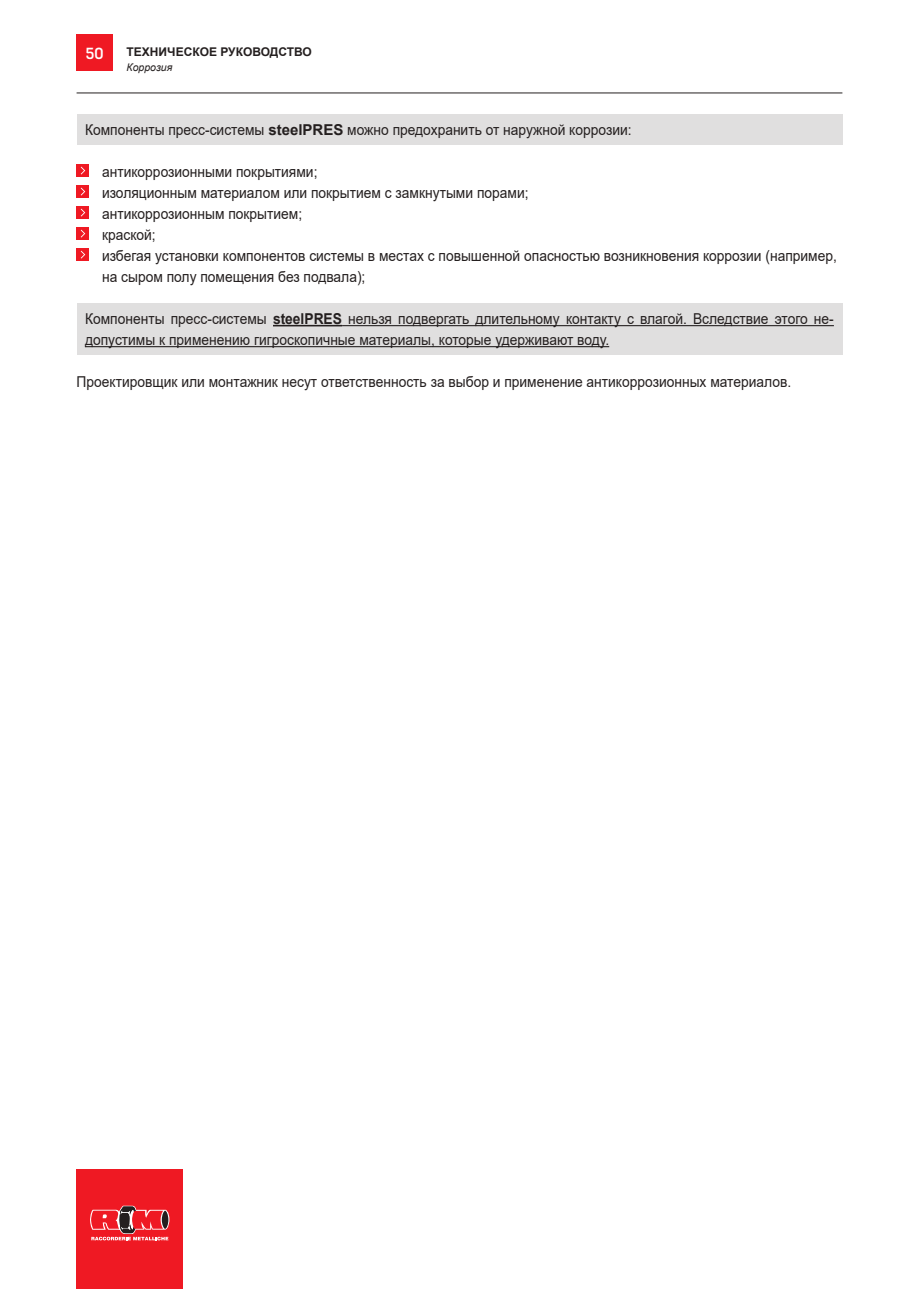
<style>
.page{position:relative;width:919px;height:1289px;background:#fff}
.page>*{position:absolute;margin:0;border:0;box-sizing:border-box;transform-origin:0 0}
.t1{font:15px/21px "Arial";color:#241f1f;scale:.92 1}
.t2{font:500 15px "Heron Sans";color:#fff}
.t3{font:700 12px "Arial";color:#241f1f}
.t4{font:italic 10.5px "Arial";color:#241f1f}
.s1{font-weight:700}
</style>
<div class="page">
<hr style="left:77px;top:93px;width:765px;height:1px;background:#241f1f">
<div style="left:77px;top:1169px;width:106px;height:119px;background:#ef1923"></div>
<svg style="left:90px;top:1205px;width:79px;height:35px"></svg>
<div style="left:77px;top:35px;width:36px;height:36px;background:#ef1923"></div>
<div style="left:77px;top:164px;width:12px;height:13px;background:#ef1923"></div>
<svg style="left:81px;top:167px;width:4px;height:7px"></svg>
<div style="left:77px;top:185px;width:12px;height:13px;background:#ef1923"></div>
<svg style="left:81px;top:188px;width:4px;height:7px"></svg>
<div style="left:77px;top:206px;width:12px;height:13px;background:#ef1923"></div>
<svg style="left:81px;top:209px;width:4px;height:7px"></svg>
<div style="left:77px;top:227px;width:12px;height:13px;background:#ef1923"></div>
<svg style="left:81px;top:230px;width:4px;height:7px"></svg>
<div style="left:77px;top:248px;width:12px;height:13px;background:#ef1923"></div>
<svg style="left:81px;top:251px;width:4px;height:7px"></svg>
<div style="left:77px;top:114px;width:765px;height:30px;background:#e0dfdf"></div>
<div style="left:77px;top:303px;width:765px;height:52px;background:#e0dfdf"></div>
<hr style="left:273px;top:325px;width:69px;height:1px;background:#241f1f">
<hr style="left:342px;top:325px;width:491px;height:1px;background:#241f1f">
<hr style="left:85px;top:346px;width:524px;height:1px;background:#241f1f">
<p class="t2" style="left:86px;top:45px;width:19px">50</p>
<p class="t3" style="left:126px;top:44px;width:187px">ТЕХНИЧЕСКОЕ РУКОВОДСТВО</p>
<p class="t4" style="left:126px;top:60px;width:47px">Коррозия</p>
<p class="t1" style="left:85px;top:119px;width:595px">Компоненты пресс-системы <span class="s1">steelPRES</span> можно предохранить от наружной коррозии:</p>
<p class="t1" style="left:102px;top:161px;width:800px">антикоррозионными покрытиями;<br>изоляционным материалом или покрытием с замкнутыми порами;<br>антикоррозионным покрытием;<br>краской;<br>избегая установки компонентов системы в местах с повышенной опасностью возникновения коррозии (например, на сыром полу помещения без подвала);</p>
<p class="t1" style="left:85px;top:308px;width:815px">Компоненты пресс-системы <span class="s1">steelPRES</span> нельзя подвергать длительному контакту с влагой. Вследствие этого не&shy;допустимы к применению гигроскопичные материалы, которые удерживают воду.</p>
<p class="t1" style="left:77px;top:371px;width:778px">Проектировщик или монтажник несут ответственность за выбор и применение антикоррозионных материалов.</p>
</div>
